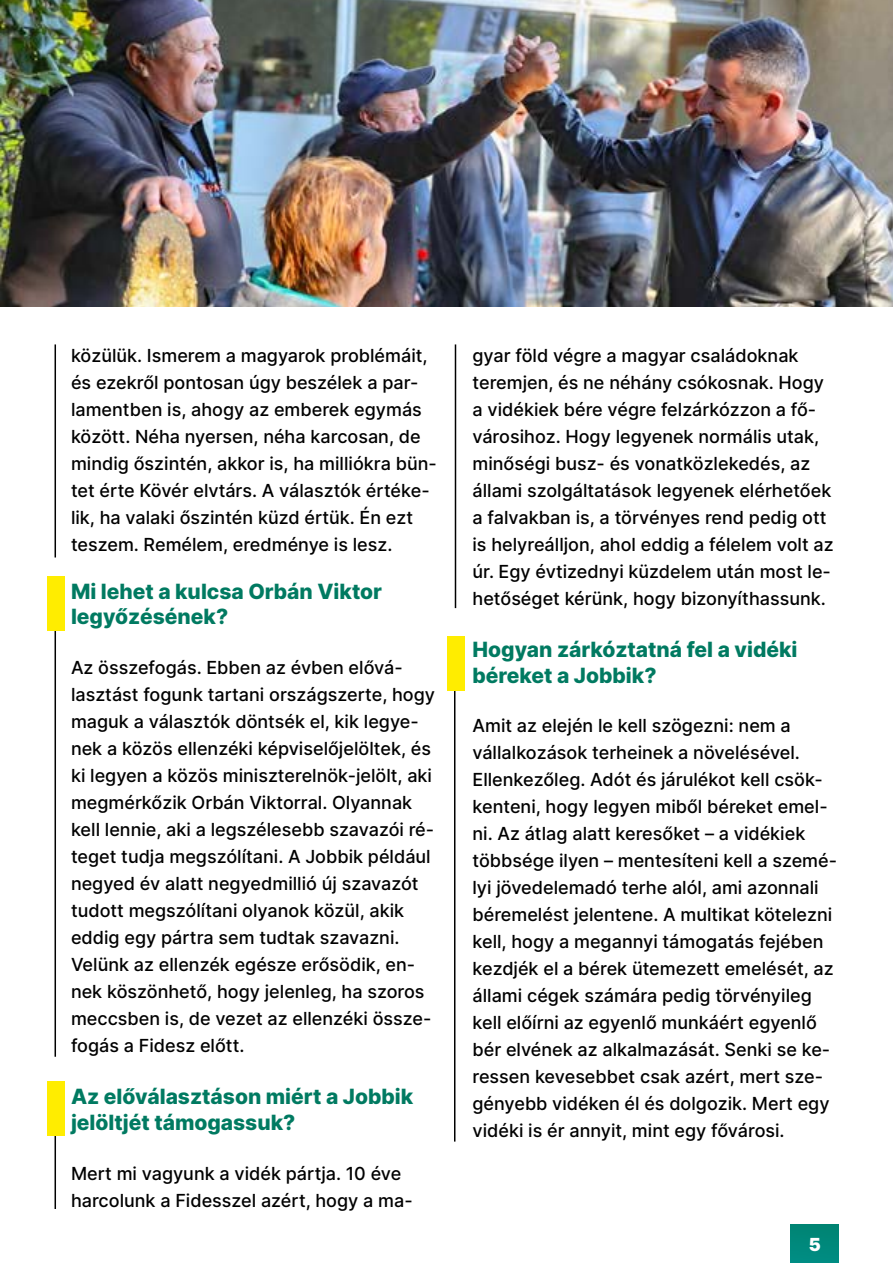
<style>
.page{position:relative;width:893px;height:1263px;background:#fff}
.page>*{position:absolute;margin:0;border:0;box-sizing:border-box;transform-origin:0 0}
.t1{font:800 21px/25.5px "Inter";color:#007a61}
.t2{font:500 18px/27px "Inter";color:#000}
.t3{font:900 18px "Inter";color:#fff}
</style>
<div class="page">
<div style="left:791px;top:1225px;width:48px;height:38px;background:#00887b"></div>
<hr style="left:55px;top:344px;width:1px;height:213px;background:#000">
<hr style="left:455px;top:344px;width:1px;height:264px;background:#000">
<img style="left:0;top:0;width:893px;height:306px">
<hr style="left:55px;top:600px;width:1px;height:457px;background:#000">
<hr style="left:454px;top:690px;width:1px;height:451px;background:#000">
<hr style="left:55px;top:1092px;width:1px;height:117px;background:#000">
<div style="left:48px;top:577px;width:17px;height:54px;background:#ffed00"></div>
<div style="left:447px;top:636px;width:17px;height:54px;background:#ffed00"></div>
<div style="left:48px;top:1081px;width:17px;height:55px;background:#ffed00"></div>
<p class="t2" style="left:71px;top:341px;width:367px">közülük. Ismerem a magyarok problémáit, és ezekről pontosan úgy beszélek a par&shy;lamentben is, ahogy az emberek egymás között. Néha nyersen, néha karcosan, de mindig őszintén, akkor is, ha milliókra bün&shy;tet érte Kövér elvtárs. A választók értéke&shy;lik, ha valaki őszintén küzd értük. Én ezt teszem. Remélem, eredménye is lesz.</p>
<p class="t1" style="left:71px;top:578px;width:313px">Mi lehet a kulcsa Orbán Viktor legyőzésének?</p>
<p class="t2" style="left:71px;top:653px;width:366px">Az összefogás. Ebben az évben elővá&shy;lasztást fogunk tartani országszerte, hogy maguk a választók döntsék el, kik legye&shy;nek a közös ellenzéki képviselőjelöltek, és ki legyen a közös miniszterelnök-jelölt, aki megmérkőzik Orbán Viktorral. Olyannak kell lennie, aki a legszélesebb szavazói ré&shy;teget tudja megszólítani. A Jobbik például negyed év alatt negyedmillió új szavazót tudott megszólítani olyanok közül, akik eddig egy pártra sem tudtak szavazni.<br>Velünk az ellenzék egésze erősödik, en&shy;nek köszönhető, hogy jelenleg, ha szoros meccsben is, de vezet az ellenzéki össze&shy;fogás a Fidesz előtt.</p>
<p class="t1" style="left:71px;top:1084px;width:344px">Az előválasztáson miért a Jobbik jelöltjét támogassuk?</p>
<p class="t2" style="left:71px;top:1159px;width:343px">Mert mi vagyunk a vidék pártja. 10 éve harcolunk a Fidesszel azért, hogy a ma-</p>
<p class="t2" style="left:472px;top:341px;width:363px">gyar föld végre a magyar családoknak teremjen, és ne néhány csókosnak. Hogy a vidékiek bére végre felzárkózzon a fő&shy;városihoz. Hogy legyenek normális utak, minőségi busz- és vonatközlekedés, az állami szolgáltatások legyenek elérhetőek a falvakban is, a törvényes rend pedig ott is helyreálljon, ahol eddig a félelem volt az úr. Egy évtizednyi küzdelem után most le&shy;hetőséget kérünk, hogy bizonyíthassunk.</p>
<p class="t1" style="left:472px;top:637px;width:327px">Hogyan zárkóztatná fel a vidéki béreket a Jobbik?</p>
<p class="t2" style="left:472px;top:712px;width:366px">Amit az elején le kell szögezni: nem a vállalkozások terheinek a növelésével.<br>Ellenkezőleg. Adót és járulékot kell csök&shy;kenteni, hogy legyen miből béreket emel&shy;ni. Az átlag alatt keresőket – a vidékiek többsége ilyen – mentesíteni kell a szemé&shy;lyi jövedelemadó terhe alól, ami azonnali béremelést jelentene. A multikat kötelezni kell, hogy a megannyi támogatás fejében kezdjék el a bérek ütemezett emelését, az állami cégek számára pedig törvényileg kell előírni az egyenlő munkáért egyenlő bér elvének az alkalmazását. Senki se ke&shy;ressen kevesebbet csak azért, mert sze&shy;gényebb vidéken él és dolgozik. Mert egy vidéki is ér annyit, mint egy fővárosi.</p>
<p class="t3" style="left:809px;top:1231px;width:14px">5</p>
</div>
